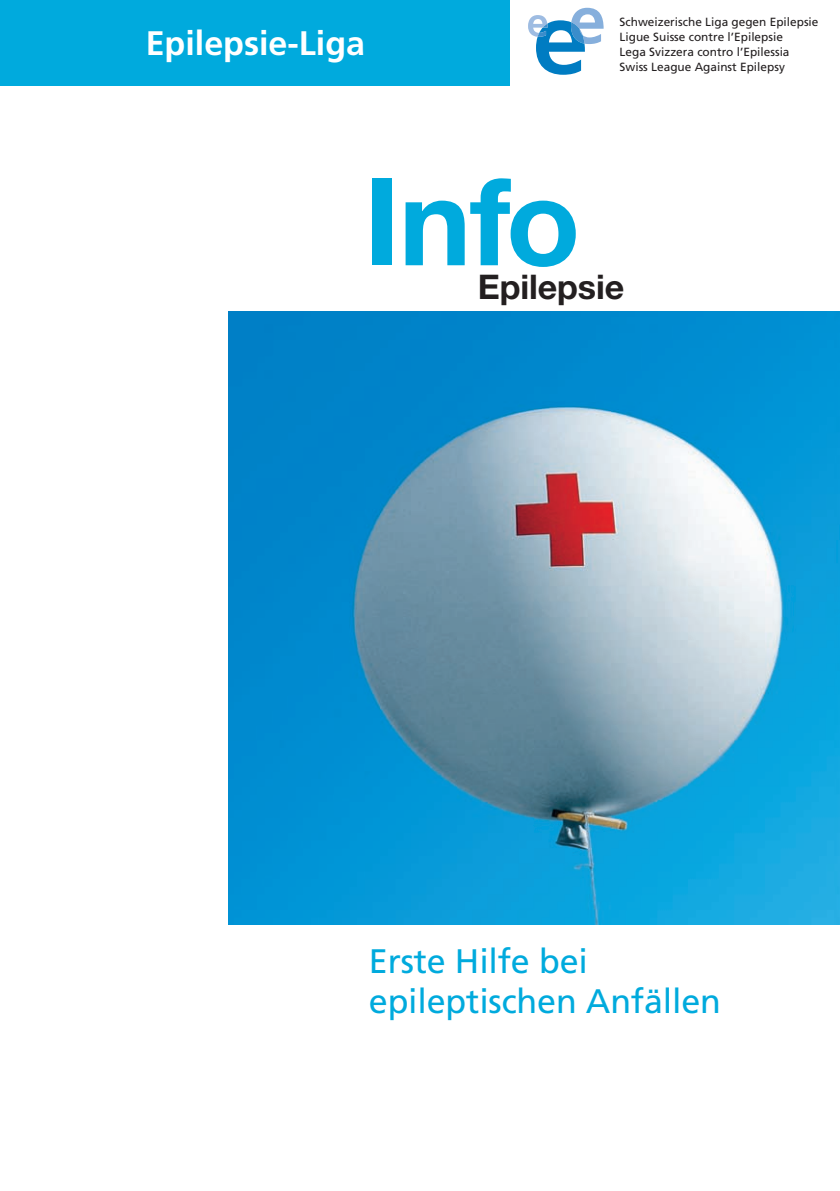
<style>
.page{position:relative;width:840px;height:1191px;background:#fff}
.page>*{position:absolute;margin:0;border:0;box-sizing:border-box;transform-origin:0 0}
.t1{font:700 121.6px "Helvetica Neue";color:#0ad}
.t2{font:34px/40px "Frutiger";letter-spacing:-.005em;color:#0ad}
.t3{font:700 34px "Frutiger";color:#fff}
.t4{font:700 34px "Helvetica Neue";letter-spacing:-.005em;color:#231f20}
.t5{font:11.8px/14.8px "Frutiger";color:#231f20}
</style>
<div class="page">
<div style="left:0;top:0;width:510px;height:85px;background:#0ad"></div>
<svg style="left:528px;top:8px;width:75px;height:67px"></svg>
<img style="left:229px;top:312px;width:610px;height:612px">
<h2 class="t3" style="left:146px;top:23px;width:221px">Epilepsie-Liga</h2>
<p class="t5" style="left:619px;top:15px;width:200px">Schweizerische Liga gegen Epilepsie Ligue Suisse contre l’Epilepsie<br>Lega Svizzera contro l’Epilessia Swiss League Against Epilepsy</p>
<h1 class="t1" style="left:363px;top:147px;width:218px">Info</h1>
<h2 class="t4" style="left:477px;top:266px;width:148px">Epilepsie</h2>
<h2 class="t2" style="left:369px;top:941px;width:353px">Erste Hilfe bei epileptischen Anfällen</h2>
</div>
